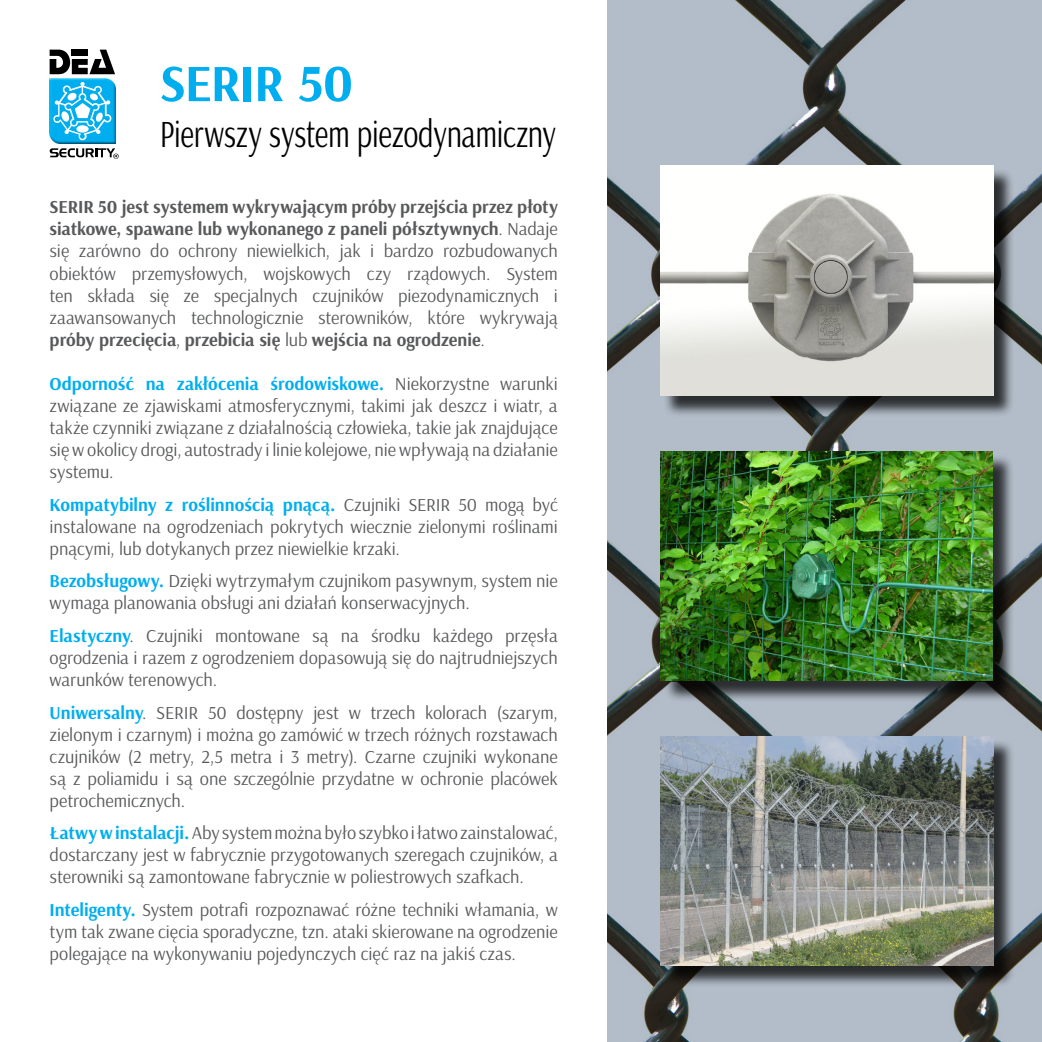
<style>
.page{position:relative;width:1042px;height:1042px;background:#fff}
.page>*{position:absolute;margin:0;border:0;box-sizing:border-box;transform-origin:0 0}
.t1{font:700 52.5px "Arsenal";letter-spacing:-.02em;color:#00aeef}
.t2{font:38.5px "Arsenal";letter-spacing:-.01em;color:#000;scale:.78 1}
.t3{font:18.38px/22.1px "Arsenal";letter-spacing:-.005em;color:#58595b;text-align:justify}
.s1{font-weight:700}
.s2{font-weight:700;color:#00aeef}
</style>
<div class="page">
<img style="left:607px;top:0;width:435px;height:1042px">
<svg style="left:50px;top:148px;width:69px;height:11px"></svg>
<img style="left:50px;top:78px;width:65px;height:66px">
<svg style="left:53px;top:82px;width:58px;height:58px"></svg>
<svg style="left:50px;top:50px;width:65px;height:24px"></svg>
<div style="left:663px;top:739px;width:352px;height:248px;background:#000;opacity:.75"></div>
<img style="left:660px;top:736px;width:333px;height:229px">
<div style="left:663px;top:169px;width:352px;height:248px;background:#000;opacity:.75"></div>
<img style="left:660px;top:166px;width:333px;height:229px">
<div style="left:663px;top:454px;width:351px;height:248px;background:#000;opacity:.75"></div>
<img style="left:660px;top:451px;width:333px;height:229px">
<h1 class="t1" style="left:160px;top:51px;width:195px">SERIR 50</h1>
<h2 class="t2" style="left:160px;top:111px;width:509px">Pierwszy system piezodynamiczny</h2>
<p class="t3" style="left:50px;top:196px;width:510px"><span class="s1">SERIR 50 jest systemem wykrywającym próby przejścia przez płoty siatkowe, spawane lub wykonanego z paneli półsztywnych</span>. Nadaje się zarówno do ochrony niewielkich, jak i bardzo rozbudowanych obiektów przemysłowych, wojskowych czy rządowych. System ten składa się ze specjalnych czujników piezodynamicznych i zaawansowanych technologicznie sterowników, które wykrywają <span class="s1">próby przecięcia</span>, <span class="s1">przebicia się</span> lub <span class="s1">wejścia na ogrodzenie</span>.</p>
<p class="t3" style="left:50px;top:373px;width:510px"><span class="s2">Odporność na zakłócenia środowiskowe.</span> Niekorzystne warunki związane ze zjawiskami atmosferycznymi, takimi jak deszcz i wiatr, a także czynniki związane z działalnością człowieka, takie jak znajdujące się w okolicy drogi, autostrady i linie kolejowe, nie wpływają na działanie systemu.</p>
<p class="t3" style="left:50px;top:493px;width:510px"><span class="s2">Kompatybilny z roślinnością pnącą.</span> Czujniki SERIR 50 mogą być instalowane na ogrodzeniach pokrytych wiecznie zielonymi roślinami pnącymi, lub dotykanych przez niewielkie krzaki.</p>
<p class="t3" style="left:50px;top:570px;width:510px"><span class="s2">Bezobsługowy.</span> Dzięki wytrzymałym czujnikom pasywnym, system nie wymaga planowania obsługi ani działań konserwacyjnych.</p>
<p class="t3" style="left:50px;top:625px;width:510px"><span class="s2">Elastyczny</span>. Czujniki montowane są na środku każdego przęsła ogrodzenia i razem z ogrodzeniem dopasowują się do najtrudniejszych warunków terenowych.</p>
<p class="t3" style="left:50px;top:701px;width:510px"><span class="s2">Uniwersalny</span>. SERIR 50 dostępny jest w trzech kolorach (szarym, zielonym i czarnym) i można go zamówić w trzech różnych rozstawach czujników (2 metry, 2,5 metra i 3 metry). Czarne czujniki wykonane są z poliamidu i są one szczególnie przydatne w ochronie placówek petrochemicznych.</p>
<p class="t3" style="left:50px;top:822px;width:510px"><span class="s2">Łatwy w instalacji.</span> Aby system można było szybko i łatwo zainstalować, dostarczany jest w fabrycznie przygotowanych szeregach czujników, a sterowniki są zamontowane fabrycznie w poliestrowych szafkach.</p>
<p class="t3" style="left:50px;top:899px;width:510px"><span class="s2">Inteligenty.</span> System potrafi rozpoznawać różne techniki włamania, w tym tak zwane cięcia sporadyczne, tzn. ataki skierowane na ogrodzenie polegające na wykonywaniu pojedynczych cięć raz na jakiś czas.</p>
</div>
